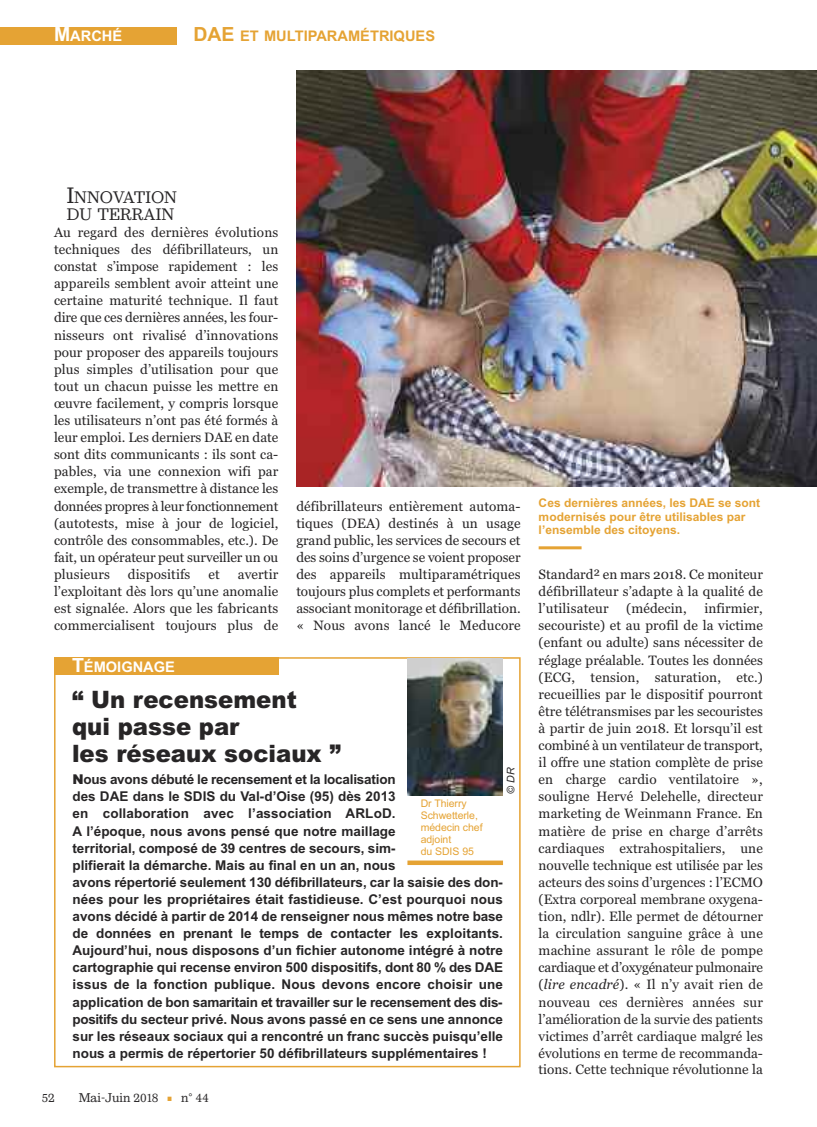
<style>
.page{position:relative;width:817px;height:1127px;background:#fff}
.page>*{position:absolute;margin:0;border:0;box-sizing:border-box;transform-origin:0 0}
.t1{font:900 24px/27px "Arial";color:#272526;scale:.95 1}
.t2{font:300 15.75px/17.1px "Sutro";color:#272526}
.t3{font:700 14.7px "Arial";color:#e5a334}
.t4{font:700 14.7px "Arial";color:#fff}
.t5{font:13.5px/17.1px "Georgia";letter-spacing:.005em;color:#272526;text-align:justify}
.t6{font:700 13.5px/17.1px "Arial";color:#272526}
.t7{font:700 12px/13.5px "Arial";color:#e5a334}
.t8{font:300 12px "Sutro";color:#272526}
.t9{font:10.5px/12px "Arial";letter-spacing:-.005em;color:#e5a334}
.t10{font:italic 10.5px "Arial";color:#272526}
.s1{font-size:19.5px}
.s2{font-size:21px}
.s3{font-weight:900}
.s4{font-style:italic}
</style>
<div class="page">
<img style="left:296px;top:71px;width:520px;height:415px">
<div style="left:54px;top:657px;width:466px;height:410px;border:2px solid #e5a334"></div>
<img style="left:407px;top:658px;width:95px;height:137px">
<div style="left:54px;top:657px;width:224px;height:17px;background:#e5a334"></div>
<div style="left:407px;top:860px;width:96px;height:5px;background:#e5a334"></div>
<div style="left:0;top:28px;width:176px;height:17px;background:#e5a334"></div>
<hr style="left:538px;top:546px;width:43px;height:3px;background:#e5a334">
<p class="t4" style="left:54px;top:27px;width:70px"><span class="s1">m</span>arCHé</p>
<p class="t3" style="left:193px;top:27px;width:243px"><span class="s1">Dae</span> eT mULTiParaméTriqUeS</p>
<p class="t2" style="left:67px;top:190px;width:112px"><span class="s2">I</span>NNOVATION<br>DU TERRAIN</p>
<p class="t5" style="left:54px;top:224px;width:226px">Au regard des dernières évolutions techniques des défibrillateurs, un constat s’impose rapidement : les appareils semblent avoir atteint une certaine maturité technique. Il faut dire que ces dernières années, les four&shy;nisseurs ont rivalisé d’innovations pour proposer des appareils toujours plus simples d’utilisation pour que tout un chacun puisse les mettre en œuvre facilement, y compris lorsque les utilisateurs n’ont pas été formés à leur emploi. Les derniers DAE en date sont dits communicants : ils sont ca&shy;pables, via une connexion wifi par exemple, de transmettre à distance les données propres à leur fonctionnement (autotests, mise à jour de logiciel, contrôle des consommables, etc.). De fait, un opérateur peut surveiller un ou plusieurs</p>
<p class="t5" style="left:128px;top:566px;width:64px">dispositifs</p>
<p class="t5" style="left:208px;top:566px;width:13px">et</p>
<p class="t5" style="left:54px;top:566px;width:226px;text-indent:184px">avertir l’exploitant dès lors qu’une anomalie est signalée. Alors que les fabricants commercialisent toujours plus de</p>
<p class="t5" style="left:296px;top:497px;width:226px">défibrillateurs entièrement automa&shy;tiques (DEA) destinés à un usage grand public, les services de secours et des soins d’urgence se voient proposer des appareils multiparamétriques toujours plus complets et performants associant monitorage et défibrillation. « Nous avons lancé le Meducore</p>
<p class="t4" style="left:72px;top:658px;width:104px"><span class="s1">T</span>émoignage</p>
<h1 class="t1" style="left:72px;top:686px;width:284px">“ Un recensement qui passe par<br>les réseaux sociaux ”</h1>
<p class="t10" style="left:504px;top:794px;width:27px;rotate:-90deg">©DR</p>
<p class="t6" style="left:72px;top:771px;width:432px"><span class="s3">N</span>ous avons débuté le recensement et la localisation<br>des Dae dans le SDiS du Val-d’oise (95) dès 2013<br>en collaboration avec l’association arLoD.<br>a l’époque, nous avons pensé que notre maillage<br>territorial, composé de 39 centres de secours, sim-<br>plifierait la démarche. mais au final en un an, nous<br>avons répertorié seulement 130 défibrillateurs, car la saisie des don&shy;nées pour les propriétaires était fastidieuse. C’est pourquoi nous avons décidé à partir de 2014 de renseigner nous mêmes notre base de données en prenant le temps de contacter les exploitants. aujourd’hui, nous disposons d’un fichier autonome intégré à notre cartographie qui recense environ 500 dispositifs, dont 80 % des Dae issus de la fonction publique. nous devons encore choisir une application de bon samaritain et travailler sur le recensement des dis&shy;positifs du secteur privé. nous avons passé en ce sens une annonce sur les réseaux sociaux qui a rencontré un franc succès puisqu’elle nous a permis de répertorier 50 défibrillateurs supplémentaires !</p>
<p class="t9" style="left:420px;top:797px;width:63px">Dr Thierry schwetterle, médecin chef adjoint<br>du sDIs 95</p>
<p class="t8" style="left:42px;top:1093px;width:14px">52</p>
<p class="t8" style="left:79px;top:1093px;width:81px">Mai-Juin 2018</p>
<p class="t8" style="left:181px;top:1093px;width:29px">n° 44</p>
<p class="t7" style="left:538px;top:496px;width:223px">Ces dernières années, les Dae se sont modernisés pour être utilisables par l’ensemble des citoyens.</p>
<p class="t5" style="left:538px;top:566px;width:226px">Standard² en mars 2018. Ce moniteur défibrillateur s’adapte à la qualité de l’utilisateur</p>
<p class="t5" style="left:538px;top:600px;width:226px;text-indent:166px">infirmier, secouriste) et au profil de la victime (enfant ou adulte) sans nécessiter de réglage préalable. Toutes les données (ECG, tension, saturation, etc.) recueillies par le dispositif pourront être télétransmises par les secouristes à partir de juin 2018. Et lorsqu’il est combiné à un ventilateur de transport, il offre une station complète de prise en charge cardio ventilatoire », souligne Hervé Delehelle, directeur marketing de Weinmann France. En matière de prise en charge d’arrêts cardiaques extrahospitaliers, une nouvelle technique est utilisée par les acteurs des soins d’urgences : l’ECMO (Extra corporeal membrane oxygena&shy;tion, ndlr). Elle permet de détourner la circulation sanguine grâce à une machine assurant le rôle de pompe cardiaque et d’oxygénateur pulmonaire (<span class="s4">lire encadré</span>). « Il n’y avait rien de nouveau ces dernières années sur l’amélioration de la survie des patients victimes d’arrêt cardiaque malgré les évolutions en terme de recommanda&shy;tions. Cette technique révolutionne la</p>
<p class="t5" style="left:626px;top:600px;width:62px">(médecin,</p>
</div>
